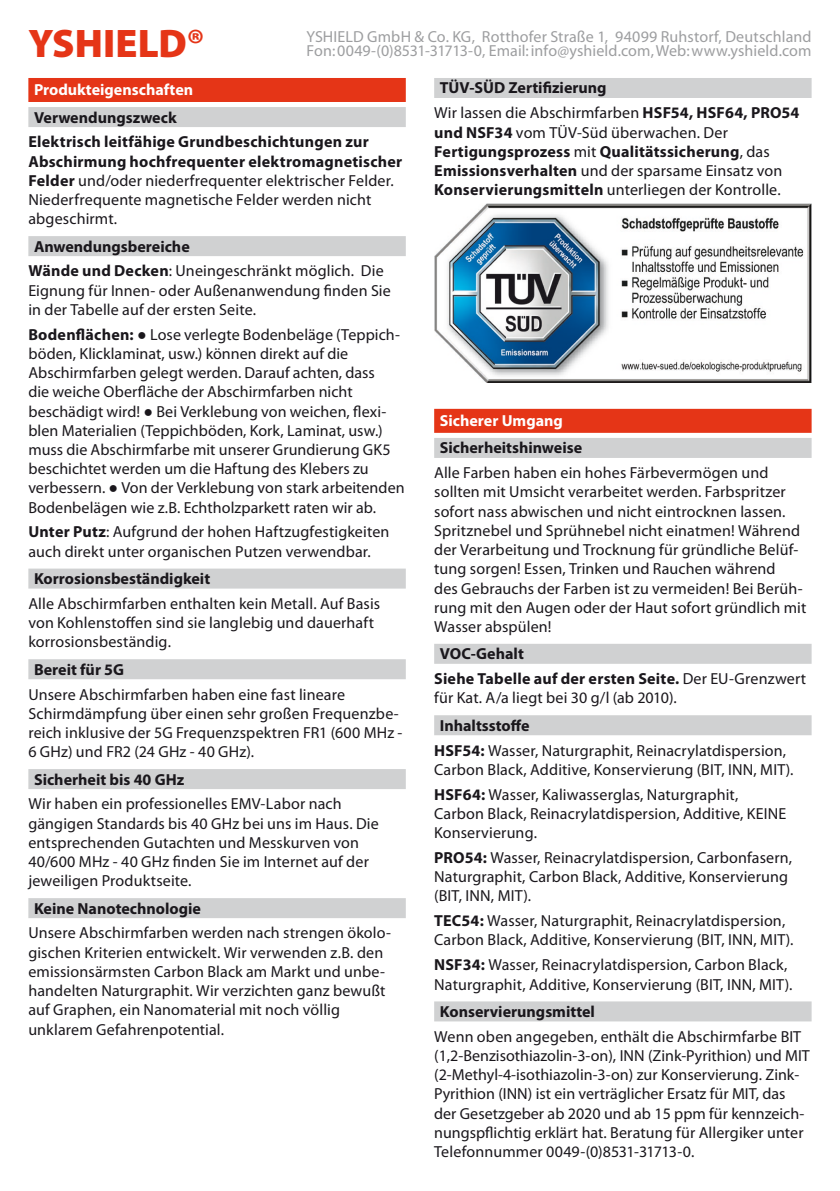
<style>
.page{position:relative;width:840px;height:1191px;background:#fff}
.page>*{position:absolute;margin:0;border:0;box-sizing:border-box;transform-origin:0 0}
.t1{font:900 40px "Myriad Pro";color:#e53517}
.t2{font:16px/19.2px "Myriad Pro";letter-spacing:.005em;color:#1a171c}
.t3{font:700 16px/24.8px "Myriad Pro";color:#1a171c}
.t4{font:16px "Myriad Pro";letter-spacing:.01em;color:#9d9ea0}
.t5{font:700 16px "Myriad Pro";color:#fff}
.s1{font-weight:700}
.s2{font-weight:400}
.s3{font-family:"Arial"}
</style>
<div class="page">
<div style="left:28px;top:78px;width:377px;height:24px;background:#e53517"></div>
<div style="left:28px;top:107px;width:377px;height:20px;background:#d0d1d2"></div>
<div style="left:28px;top:236px;width:377px;height:20px;background:#d0d1d2"></div>
<div style="left:28px;top:568px;width:377px;height:20px;background:#d0d1d2"></div>
<div style="left:28px;top:659px;width:377px;height:20px;background:#d0d1d2"></div>
<div style="left:28px;top:769px;width:377px;height:20px;background:#d0d1d2"></div>
<div style="left:28px;top:898px;width:377px;height:20px;background:#d0d1d2"></div>
<div style="left:434px;top:78px;width:377px;height:20px;background:#d0d1d2"></div>
<div style="left:434px;top:409px;width:377px;height:24px;background:#e53517"></div>
<div style="left:434px;top:438px;width:377px;height:20px;background:#d0d1d2"></div>
<div style="left:434px;top:644px;width:377px;height:20px;background:#d0d1d2"></div>
<div style="left:434px;top:715px;width:377px;height:20px;background:#d0d1d2"></div>
<div style="left:434px;top:1001px;width:377px;height:20px;background:#d0d1d2"></div>
<img style="left:434px;top:203px;width:377px;height:179px">
<h1 class="t1" style="left:28px;top:20px;width:178px">YSHIELD<span class="s1">®</span></h1>
<p class="t4" style="left:306px;top:28px;width:506px">YSHIELD GmbH &amp; Co. KG, Rotthofer Straße 1, 94099 Ruhstorf, Deutschland</p>
<p class="t4" style="left:306px;top:42px;width:506px">Fon: 0049-(0)8531-31713-0, Email: info@yshield.com, Web: www.yshield.com</p>
<p class="t5" style="left:34px;top:81px;width:160px">Produkteigenschaften</p>
<p class="t3" style="left:28px;top:105px;width:342px;text-indent:6px">Verwendungszweck<br>Elektrisch leitfähige Grundbeschichtungen zur</p>
<p class="t2" style="left:28px;top:152px;width:375px"><span class="s1">Abschirmung hochfrequenter elektromagnetischer Felder</span> und/oder niederfrequenter elektrischer Felder.<br>Niederfrequente magnetische Felder werden nicht abgeschirmt.</p>
<p class="t3" style="left:28px;top:234px;width:356px;text-indent:6px">Anwendungsbereiche<br>Wände und Decken<span class="s2">: Uneingeschränkt möglich. Die</span></p>
<p class="t2" style="left:28px;top:281px;width:364px">Eignung für Innen- oder Außenanwendung finden Sie in der Tabelle auf der ersten Seite.</p>
<p class="t2" style="left:28px;top:325px;width:377px"><span class="s1">Bodenflächen:</span> <span class="s3">●</span> Lose verlegte Bodenbeläge (Teppich&shy;böden, Klicklaminat, usw.) können direkt auf die Abschirmfarben gelegt werden. Darauf achten, dass<br>die weiche Oberfläche der Abschirmfarben nicht beschädigt wird! <span class="s3">●</span> Bei Verklebung von weichen, flexi&shy;blen Materialien (Teppichböden, Kork, Laminat, usw.) muss die Abschirmfarbe mit unserer Grundierung GK5 beschichtet werden um die Haftung des Klebers zu verbessern. <span class="s3">●</span> Von der Verklebung von stark arbeitenden Bodenbelägen wie z.B. Echtholzparkett raten wir ab.</p>
<p class="t2" style="left:28px;top:523px;width:362px"><span class="s1">Unter Putz</span>: Aufgrund der hohen Haftzugfestigkeiten auch direkt unter organischen Putzen verwendbar.</p>
<p class="t3" style="left:34px;top:566px;width:178px">Korrosionsbeständigkeit</p>
<p class="t2" style="left:28px;top:594px;width:353px">Alle Abschirmfarben enthalten kein Metall. Auf Basis von Kohlenstoffen sind sie langlebig und dauerhaft korrosionsbeständig.</p>
<p class="t3" style="left:34px;top:657px;width:91px">Bereit für 5G</p>
<p class="t2" style="left:28px;top:685px;width:375px">Unsere Abschirmfarben haben eine fast lineare Schirmdämpfung über einen sehr großen Frequenzbe&shy;reich inklusive der 5G Frequenzspektren FR1 (600 MHz - 6 GHz) und FR2 (24 GHz - 40 GHz).</p>
<p class="t3" style="left:34px;top:767px;width:152px">Sicherheit bis 40 GHz</p>
<p class="t2" style="left:28px;top:794px;width:352px">Wir haben ein professionelles EMV-Labor nach gängigen Standards bis 40 GHz bei uns im Haus. Die entsprechenden Gutachten und Messkurven von 40/600 MHz - 40 GHz finden Sie im Internet auf der jeweiligen Produktseite.</p>
<p class="t3" style="left:34px;top:896px;width:168px">Keine Nanotechnologie</p>
<p class="t2" style="left:28px;top:923px;width:364px">Unsere Abschirmfarben werden nach strengen ökolo&shy;gischen Kriterien entwickelt. Wir verwenden z.B. den emissionsärmsten Carbon Black am Markt und unbe&shy;handelten Naturgraphit. Wir verzichten ganz bewußt auf Graphen, ein Nanomaterial mit noch völlig unklarem Gefahrenpotential.</p>
<p class="t3" style="left:434px;top:76px;width:366px;text-indent:6px">TÜV-SÜD Zertifizierung<br><span class="s2">Wir lassen die Abschirmfarben</span> HSF54, HSF64, PRO54</p>
<p class="t3" style="left:434px;top:123px;width:349px;line-height:19.2px">und NSF34 <span class="s2">vom TÜV-Süd überwachen. Der </span>Fertigungsprozess <span class="s2">mit</span> Qualitätssicherung<span class="s2">, das </span>Emissionsverhalten <span class="s2">und der sparsame Einsatz von </span>Konservierungsmitteln <span class="s2">unterliegen der Kontrolle.</span></p>
<p class="t5" style="left:439px;top:412px;width:124px">Sicherer Umgang</p>
<p class="t3" style="left:439px;top:436px;width:144px">Sicherheitshinweise</p>
<p class="t2" style="left:434px;top:463px;width:373px">Alle Farben haben ein hohes Färbevermögen und sollten mit Umsicht verarbeitet werden. Farbspritzer sofort nass abwischen und nicht eintrocknen lassen.<br>Spritznebel und Sprühnebel nicht einatmen! Während der Verarbeitung und Trocknung für gründliche Belüf&shy;tung sorgen! Essen, Trinken und Rauchen während<br>des Gebrauchs der Farben ist zu vermeiden! Bei Berüh&shy;rung mit den Augen oder der Haut sofort gründlich mit Wasser abspülen!</p>
<p class="t3" style="left:434px;top:641px;width:373px;text-indent:6px">VOC-Gehalt<br>Siehe Tabelle auf der ersten Seite. <span class="s2">Der EU-Grenzwert</span></p>
<p class="t2" style="left:434px;top:688px;width:244px">für Kat. A/a liegt bei 30 g/l (ab 2010).</p>
<p class="t2" style="left:434px;top:713px;width:353px;line-height:24.8px;text-indent:6px"><span class="s1">Inhaltsstoffe<br>HSF54:</span> Wasser, Naturgraphit, Reinacrylatdispersion,</p>
<p class="t2" style="left:434px;top:757px;width:360px;line-height:24.8px">Carbon Black, Additive, Konservierung (BIT, INN, MIT).<br><span class="s1">HSF64:</span> Wasser, Kaliwasserglas, Naturgraphit,</p>
<p class="t2" style="left:434px;top:804px;width:353px">Carbon Black, Reinacrylatdispersion, Additive, KEINE<br>Konservierung.</p>
<p class="t2" style="left:434px;top:848px;width:359px"><span class="s1">PRO54:</span> Wasser, Reinacrylatdispersion, Carbonfasern,<br>Naturgraphit, Carbon Black, Additive, Konservierung (BIT, INN, MIT).</p>
<p class="t2" style="left:434px;top:911px;width:360px"><span class="s1">TEC54:</span> Wasser, Naturgraphit, Reinacrylatdispersion,<br>Carbon Black, Additive, Konservierung (BIT, INN, MIT).</p>
<p class="t2" style="left:434px;top:955px;width:359px"><span class="s1">NSF34:</span> Wasser, Reinacrylatdispersion, Carbon Black,<br>Naturgraphit, Additive, Konservierung (BIT, INN, MIT).</p>
<p class="t3" style="left:439px;top:999px;width:156px">Konservierungsmittel</p>
<p class="t2" style="left:434px;top:1027px;width:377px">Wenn oben angegeben, enthält die Abschirmfarbe BIT (1,2-Benzisothiazolin-3-on), INN (Zink-Pyrithion) und MIT (2-Methyl-4-isothiazolin-3-on) zur Konservierung. Zink-Pyrithion (INN) ist ein verträglicher Ersatz für MIT, das der Gesetzgeber ab 2020 und ab 15 ppm für kennzeich&shy;nungspflichtig erklärt hat. Beratung für Allergiker unter Telefonnummer 0049-(0)8531-31713-0.</p>
</div>
